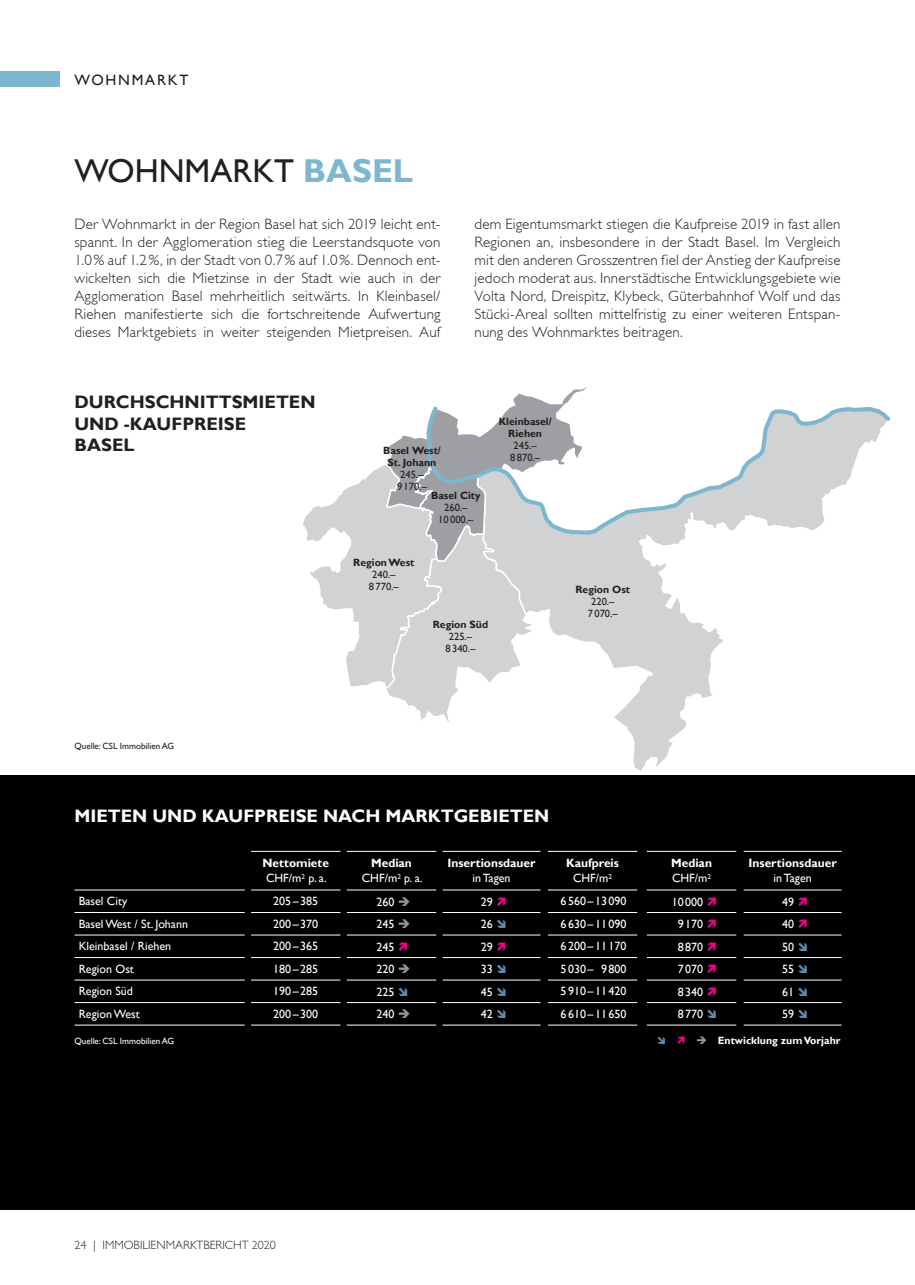
<style>
.page{position:relative;width:915px;height:1285px;background:#fff}
.page>*{position:absolute;margin:0;border:0;box-sizing:border-box;transform-origin:0 0}
.t1{font:33px "Gill Sans";color:#231f20}
.t2{font:700 18px/21.6px "Gill Sans";color:#231f20}
.t3{font:700 18px "Gill Sans";color:#fff}
.t4{font:300 15px/18px "Gill Sans";letter-spacing:.015em;color:#231f20;text-align:justify}
.t5{font:15px "Gill Sans";letter-spacing:.12em;color:#231f20}
.t6{font:12px/15px "Gill Sans";color:#fff;text-align:center}
.t7{font:700 12px/15px "Gill Sans";color:#fff}
.t8{font:300 12px "Gill Sans";color:#231f20}
.t9{font:700 10.5px/12px "Gill Sans";color:#231f20;text-align:center}
.t10{font:10.5px/12px "Gill Sans";color:#231f20;text-align:center}
.t11{font:700 10.5px "Gill Sans";color:#fff}
.t12{font:9px "Gill Sans";color:#231f20}
.t13{font:9px "Gill Sans";color:#fff}
.s1{font-weight:700;color:#7db6cf}
.s2{font-weight:400}
.s3{font-weight:700}
.s4{color:#939598}
</style>
<div class="page">
<div style="left:0;top:775px;width:914px;height:434px;background:#000"></div>
<svg style="left:590px;top:536px;width:133px;height:236px"></svg>
<svg style="left:303px;top:387px;width:287px;height:335px"></svg>
<svg style="left:424px;top:403px;width:466px;height:133px"></svg>
<div style="left:0;top:71px;width:59px;height:16px;background:#7db6cf"></div>
<hr style="left:74px;top:889px;width:170px;height:1px;background:#fff">
<hr style="left:251px;top:889px;width:89px;height:1px;background:#fff">
<hr style="left:347px;top:889px;width:89px;height:1px;background:#fff">
<hr style="left:442px;top:889px;width:98px;height:1px;background:#fff">
<hr style="left:547px;top:889px;width:90px;height:1px;background:#fff">
<hr style="left:646px;top:889px;width:90px;height:1px;background:#fff">
<hr style="left:743px;top:889px;width:98px;height:1px;background:#fff">
<hr style="left:74px;top:911px;width:170px;height:1px;background:#fff">
<hr style="left:251px;top:911px;width:89px;height:1px;background:#fff">
<hr style="left:347px;top:911px;width:89px;height:1px;background:#fff">
<hr style="left:442px;top:911px;width:98px;height:1px;background:#fff">
<hr style="left:547px;top:911px;width:90px;height:1px;background:#fff">
<hr style="left:646px;top:911px;width:90px;height:1px;background:#fff">
<hr style="left:743px;top:911px;width:98px;height:1px;background:#fff">
<hr style="left:74px;top:934px;width:170px;height:1px;background:#fff">
<hr style="left:251px;top:934px;width:89px;height:1px;background:#fff">
<hr style="left:347px;top:934px;width:89px;height:1px;background:#fff">
<hr style="left:442px;top:934px;width:98px;height:1px;background:#fff">
<hr style="left:547px;top:934px;width:90px;height:1px;background:#fff">
<hr style="left:646px;top:934px;width:90px;height:1px;background:#fff">
<hr style="left:743px;top:934px;width:98px;height:1px;background:#fff">
<hr style="left:74px;top:956px;width:170px;height:1px;background:#fff">
<hr style="left:251px;top:956px;width:89px;height:1px;background:#fff">
<hr style="left:347px;top:956px;width:89px;height:1px;background:#fff">
<hr style="left:442px;top:956px;width:98px;height:1px;background:#fff">
<hr style="left:547px;top:956px;width:90px;height:1px;background:#fff">
<hr style="left:646px;top:956px;width:90px;height:1px;background:#fff">
<hr style="left:743px;top:956px;width:98px;height:1px;background:#fff">
<hr style="left:74px;top:979px;width:170px;height:1px;background:#fff">
<hr style="left:251px;top:979px;width:89px;height:1px;background:#fff">
<hr style="left:347px;top:979px;width:89px;height:1px;background:#fff">
<hr style="left:442px;top:979px;width:98px;height:1px;background:#fff">
<hr style="left:547px;top:979px;width:90px;height:1px;background:#fff">
<hr style="left:646px;top:979px;width:90px;height:1px;background:#fff">
<hr style="left:743px;top:979px;width:98px;height:1px;background:#fff">
<hr style="left:74px;top:1002px;width:170px;height:1px;background:#fff">
<hr style="left:251px;top:1002px;width:89px;height:1px;background:#fff">
<hr style="left:347px;top:1002px;width:89px;height:1px;background:#fff">
<hr style="left:442px;top:1002px;width:98px;height:1px;background:#fff">
<hr style="left:547px;top:1002px;width:90px;height:1px;background:#fff">
<hr style="left:646px;top:1002px;width:90px;height:1px;background:#fff">
<hr style="left:743px;top:1002px;width:98px;height:1px;background:#fff">
<hr style="left:74px;top:1024px;width:170px;height:1px;background:#fff">
<hr style="left:251px;top:1024px;width:89px;height:1px;background:#fff">
<hr style="left:347px;top:1024px;width:89px;height:1px;background:#fff">
<hr style="left:442px;top:1024px;width:98px;height:1px;background:#fff">
<hr style="left:547px;top:1024px;width:90px;height:1px;background:#fff">
<hr style="left:646px;top:1024px;width:90px;height:1px;background:#fff">
<hr style="left:743px;top:1024px;width:98px;height:1px;background:#fff">
<hr style="left:251px;top:850px;width:89px;height:1px;background:#fff">
<hr style="left:347px;top:850px;width:89px;height:1px;background:#fff">
<hr style="left:442px;top:850px;width:98px;height:1px;background:#fff">
<hr style="left:547px;top:850px;width:90px;height:1px;background:#fff">
<hr style="left:646px;top:850px;width:90px;height:1px;background:#fff">
<hr style="left:743px;top:850px;width:98px;height:1px;background:#fff">
<p class="t5" style="left:74px;top:71px;width:116px">WOHNMARKT</p>
<h1 class="t1" style="left:74px;top:152px;width:340px">WOHNMARKT <span class="s1">BASEL</span></h1>
<p class="t4" style="left:74px;top:215px;width:367px">Der Wohnmarkt in der Region Basel hat sich 2019 leicht ent&shy;spannt. In der Agglomeration stieg die Leerstandsquote von 1.0% auf 1.2%, in der Stadt von 0.7% auf 1.0%. Dennoch ent&shy;wickelten sich die Mietzinse in der Stadt wie auch in der Agglomeration Basel mehrheitlich seitwärts. In Kleinbasel/ Riehen manifestierte sich die fortschreitende Aufwertung dieses Marktgebiets in weiter steigenden Mietpreisen. Auf</p>
<p class="t4" style="left:474px;top:215px;width:367px">dem Eigentumsmarkt stiegen die Kaufpreise 2019 in fast allen Regionen an, insbesondere in der Stadt Basel. Im Vergleich mit den anderen Grosszentren fiel der Anstieg der Kaufpreise jedoch moderat aus. Innerstädtische Entwicklungsgebiete wie Volta Nord, Dreispitz, Klybeck, Güterbahnhof Wolf und das Stücki-Areal sollten mittelfristig zu einer weiteren Entspan&shy;nung des Wohnmarktes beitragen.</p>
<p class="t2" style="left:74px;top:391px;width:242px">DURCHSCHNITTSMIETEN<br>UND -KAUFPREISE<br>BASEL</p>
<p class="t9" style="left:383px;top:444px;width:59px">Basel West/<br>St. Johann</p>
<p class="t10" style="left:397px;top:468px;width:31px">245.–<br>9170.–</p>
<p class="t9" style="left:431px;top:489px;width:51px">Basel City</p>
<p class="t10" style="left:438px;top:501px;width:37px">260.–<br>10 000.–</p>
<p class="t9" style="left:498px;top:415px;width:54px">Kleinbasel/<br>Riehen</p>
<p class="t10" style="left:510px;top:439px;width:31px">245.–<br>8870.–</p>
<p class="t9" style="left:353px;top:557px;width:63px">Region West</p>
<p class="t10" style="left:369px;top:569px;width:31px">240.–<br>8 770.–</p>
<p class="t9" style="left:432px;top:618px;width:57px">Region Süd</p>
<p class="t10" style="left:445px;top:630px;width:31px">225.–<br>8 340.–</p>
<p class="t9" style="left:575px;top:584px;width:56px">Region Ost</p>
<p class="t10" style="left:587px;top:595px;width:31px">220.–<br>7070.–</p>
<p class="t12" style="left:74px;top:740px;width:101px">Quelle: CSL Immobilien AG</p>
<p class="t3" style="left:74px;top:805px;width:476px">MIETEN UND KAUFPREISE NACH MARKTGEBIETEN</p>
<p class="t7" style="left:262px;top:855px;width:68px">Nettomiete<br><span class="s2">CHF/m</span><sup>2</sup> <span class="s2">p. a.</span></p>
<p class="t6" style="left:361px;top:855px;width:62px"><span class="s3">Median<br></span>CHF/m<sup>2</sup> p. a.</p>
<p class="t7" style="left:447px;top:855px;width:90px">Insertionsdauer</p>
<p class="t6" style="left:472px;top:870px;width:40px">in Tagen</p>
<p class="t7" style="left:566px;top:855px;width:54px;text-align:center">Kaufpreis<br><span class="s2">CHF/m</span><sup>2</sup></p>
<p class="t7" style="left:671px;top:855px;width:42px">Median<br><span class="s2">CHF/m</span><sup>2</sup></p>
<p class="t7" style="left:748px;top:855px;width:90px">Insertionsdauer</p>
<p class="t6" style="left:773px;top:870px;width:40px">in Tagen</p>
<p class="t6" style="left:79px;top:893px;width:50px">Basel City</p>
<p class="t6" style="left:273px;top:893px;width:46px">205–385</p>
<p class="t6" style="left:376px;top:894px;width:36px">260 <span class="s4">➔</span></p>
<p class="t6" style="left:480px;top:894px;width:13px">29</p>
<p class="t6" style="left:560px;top:893px;width:67px">6560–13090</p>
<p class="t6" style="left:671px;top:894px;width:33px">10000</p>
<p class="t6" style="left:781px;top:894px;width:13px">49</p>
<p class="t6" style="left:79px;top:916px;width:111px">Basel West / St. Johann</p>
<p class="t6" style="left:273px;top:916px;width:46px">200–370</p>
<p class="t6" style="left:376px;top:916px;width:36px">245 <span class="s4">➔</span></p>
<p class="t6" style="left:480px;top:916px;width:13px">26</p>
<p class="t6" style="left:560px;top:916px;width:67px">6630–11090</p>
<p class="t6" style="left:677px;top:916px;width:27px">9170</p>
<p class="t6" style="left:781px;top:916px;width:13px">40</p>
<p class="t6" style="left:79px;top:938px;width:94px">Kleinbasel / Riehen</p>
<p class="t6" style="left:273px;top:938px;width:46px">200–365</p>
<p class="t6" style="left:376px;top:939px;width:19px">245</p>
<p class="t6" style="left:480px;top:939px;width:13px">29</p>
<p class="t6" style="left:560px;top:938px;width:67px">6200–11170</p>
<p class="t6" style="left:677px;top:939px;width:27px">8870</p>
<p class="t6" style="left:781px;top:939px;width:13px">50</p>
<p class="t6" style="left:79px;top:961px;width:57px">Region Ost</p>
<p class="t6" style="left:273px;top:961px;width:46px">180–285</p>
<p class="t6" style="left:376px;top:961px;width:36px">220 <span class="s4">➔</span></p>
<p class="t6" style="left:480px;top:961px;width:13px">33</p>
<p class="t6" style="left:560px;top:961px;width:67px">5030– 9800</p>
<p class="t6" style="left:677px;top:961px;width:27px">7070</p>
<p class="t6" style="left:781px;top:961px;width:13px">55</p>
<p class="t6" style="left:79px;top:983px;width:56px">Region Süd</p>
<p class="t6" style="left:273px;top:983px;width:46px">190–285</p>
<p class="t6" style="left:376px;top:984px;width:19px">225</p>
<p class="t6" style="left:480px;top:984px;width:13px">45</p>
<p class="t6" style="left:560px;top:983px;width:67px">5910–11420</p>
<p class="t6" style="left:677px;top:984px;width:27px">8340</p>
<p class="t6" style="left:781px;top:984px;width:13px">61</p>
<p class="t6" style="left:79px;top:1006px;width:62px">Region West</p>
<p class="t6" style="left:273px;top:1006px;width:46px">200–300</p>
<p class="t6" style="left:376px;top:1006px;width:36px">240 <span class="s4">➔</span></p>
<p class="t6" style="left:480px;top:1006px;width:13px">42</p>
<p class="t6" style="left:560px;top:1006px;width:67px">6610–11650</p>
<p class="t6" style="left:677px;top:1006px;width:27px">8770</p>
<p class="t6" style="left:781px;top:1006px;width:13px">59</p>
<p class="t13" style="left:74px;top:1035px;width:101px">Quelle: CSL Immobilien AG</p>
<p class="t11" style="left:696px;top:1033px;width:146px"><span class="s4">➔</span> Entwicklung zum Vorjahr</p>
<p class="t8" style="left:74px;top:1237px;width:203px">24 | IMMOBILIENMARKTBERICHT 2020</p>
</div>
